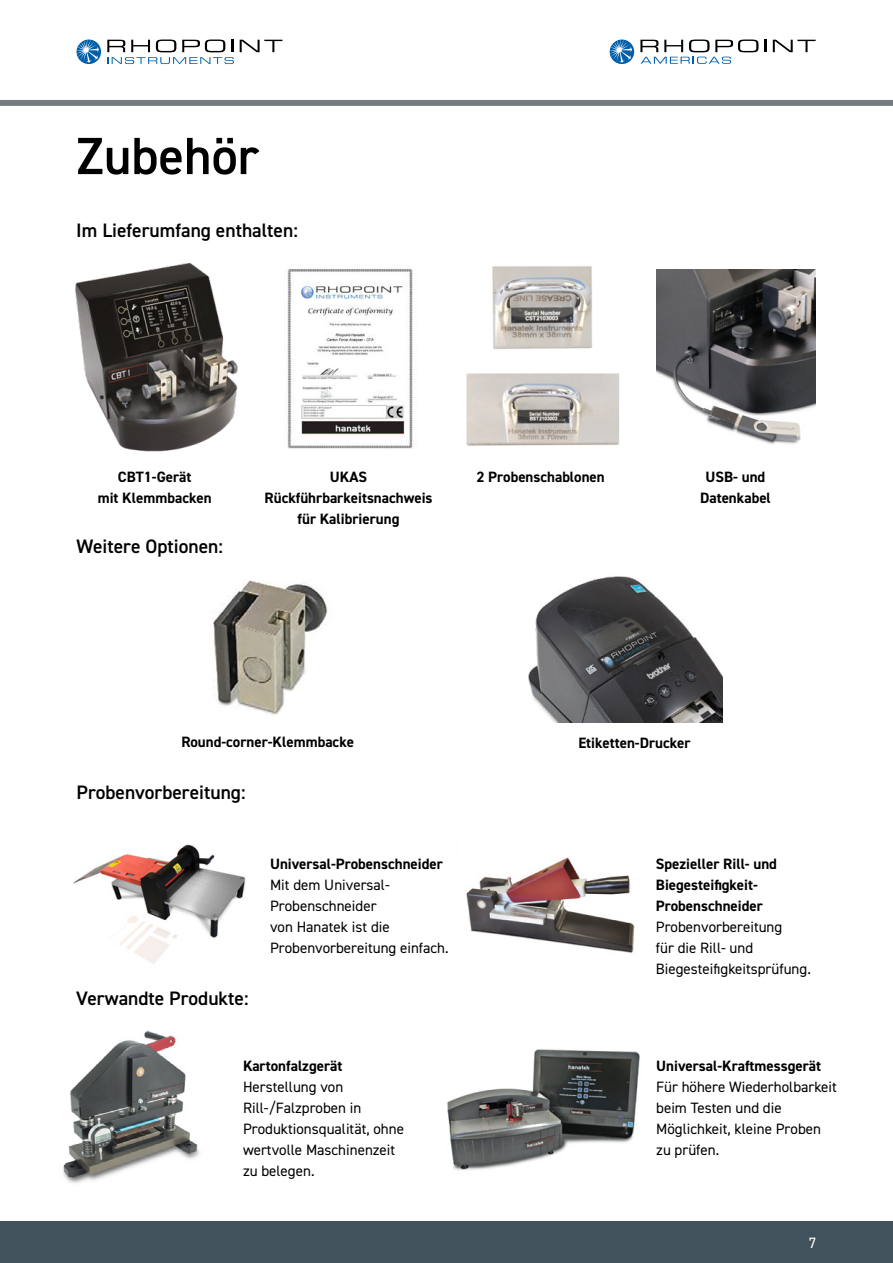
<style>
.page{position:relative;width:893px;height:1263px;background:#fff}
.page>*{position:absolute;margin:0;border:0;box-sizing:border-box;transform-origin:0 0}
.t1{font:600 52.5px "DIN2014";color:#000}
.t2{font:600 19.5px "DIN2014";color:#000}
.t3{font:15px/21px "DIN2014";color:#000}
.t4{font:700 15px/21px "DIN2014";color:#000;text-align:center}
.t5{font:15px "DIN2014";color:#fff}
</style>
<div class="page">
<div style="left:0;top:100px;width:893px;height:6px;background:#747b83"></div>
<svg style="left:240px;top:40px;width:42px;height:12px"></svg>
<svg style="left:107px;top:40px;width:127px;height:24px"></svg>
<svg style="left:77px;top:40px;width:24px;height:24px"></svg>
<svg style="left:77px;top:40px;width:22px;height:23px"></svg>
<svg style="left:764px;top:40px;width:2px;height:12px"></svg>
<svg style="left:773px;top:40px;width:43px;height:12px"></svg>
<svg style="left:610px;top:40px;width:24px;height:24px"></svg>
<svg style="left:610px;top:40px;width:22px;height:23px"></svg>
<svg style="left:640px;top:40px;width:118px;height:24px"></svg>
<div style="left:0;top:1221px;width:893px;height:42px;background:#42525c"></div>
<img style="left:213px;top:580px;width:115px;height:135px">
<img style="left:287px;top:268px;width:126px;height:181px">
<img style="left:73px;top:844px;width:173px;height:120px">
<img style="left:466px;top:857px;width:169px;height:96px">
<img style="left:657px;top:269px;width:158px;height:175px">
<img style="left:447px;top:1049px;width:193px;height:121px">
<img style="left:63px;top:1030px;width:137px;height:153px">
<img style="left:75px;top:263px;width:163px;height:189px">
<img style="left:492px;top:266px;width:101px;height:84px">
<img style="left:466px;top:373px;width:154px;height:73px">
<img style="left:528px;top:576px;width:194px;height:146px">
<h1 class="t1" style="left:77px;top:131px;width:184px">Zubehör</h1>
<h2 class="t2" style="left:76px;top:221px;width:223px">Im Lieferumfang enthalten:</h2>
<p class="t4" style="left:265px;top:467px;width:169px">UKAS<br>Rückführbarkeitsnachweis für Kalibrierung</p>
<p class="t4" style="left:98px;top:467px;width:115px">CBT1-Gerät<br>mit Klemmbacken</p>
<p class="t4" style="left:476px;top:467px;width:130px">2 Probenschablonen</p>
<h2 class="t2" style="left:77px;top:537px;width:148px">Weitere Optionen:</h2>
<p class="t4" style="left:700px;top:467px;width:72px">USB- und<br>Datenkabel</p>
<p class="t4" style="left:181px;top:732px;width:174px">Round-corner-Klemmbacke</p>
<h2 class="t2" style="left:77px;top:783px;width:171px">Probenvorbereitung:</h2>
<p class="t4" style="left:578px;top:733px;width:114px">Etiketten-Drucker</p>
<h2 class="t2" style="left:76px;top:989px;width:174px">Verwandte Produkte:</h2>
<p class="t4" style="left:270px;top:853px;width:174px">Universal-Probenschneider</p>
<p class="t3" style="left:270px;top:874px;width:180px">Mit dem Universal-<br>Probenschneider<br>von Hanatek ist die<br>Probenvorbereitung einfach.</p>
<p class="t4" style="left:243px;top:1056px;width:101px">Kartonfalzgerät</p>
<p class="t3" style="left:243px;top:1076px;width:162px">Herstellung von<br>Rill-/Falzproben in<br>Produktionsqualität, ohne wertvolle Maschinenzeit zu belegen.</p>
<p class="t4" style="left:656px;top:854px;width:123px;text-align:left">Spezieller Rill- und<br>Biegesteifigkeit-<br>Probenschneider</p>
<p class="t3" style="left:656px;top:916px;width:156px">Probenvorbereitung<br>für die Rill- und<br>Biegesteifigkeitsprüfung.</p>
<p class="t4" style="left:656px;top:1056px;width:166px">Universal-Kraftmessgerät</p>
<p class="t3" style="left:656px;top:1076px;width:182px">Für höhere Wiederholbarkeit beim Testen und die<br>Möglichkeit, kleine Proben zu prüfen.</p>
<p class="t5" style="left:809px;top:1235px;width:9px">7</p>
</div>
